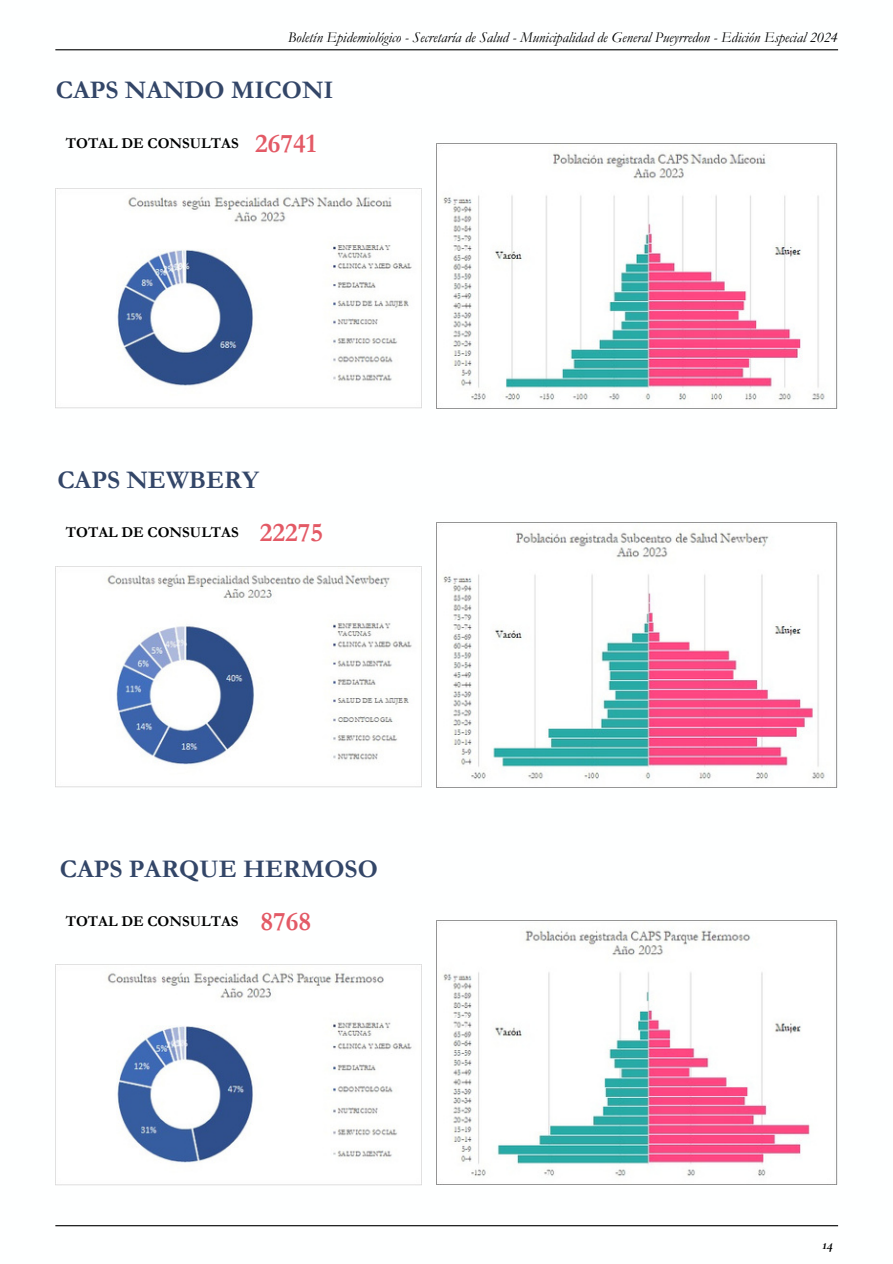
<style>
.page{position:relative;width:893px;height:1264px;background:#fff}
.page>*{position:absolute;margin:0;border:0;box-sizing:border-box;transform-origin:0 0}
.t1{font:700 25.5px "Garamond";color:#334668}
.t2{font:italic 15px "Garamond";color:#000}
.t3{font:700 15px "Garamond";color:#000}
.t4{font:italic 700 15px "Cormorant Garamond";color:#000}
.s1{font-size:27px;color:#e35a66}
</style>
<div class="page">
<hr style="left:55px;top:49px;width:783px;height:1px;background:#000">
<hr style="left:55px;top:1225px;width:783px;height:1px;background:#000">
<img style="left:55px;top:188px;width:366px;height:221px">
<img style="left:436px;top:144px;width:401px;height:264px">
<img style="left:55px;top:567px;width:366px;height:220px">
<img style="left:436px;top:522px;width:401px;height:265px">
<img style="left:55px;top:964px;width:366px;height:221px">
<img style="left:436px;top:920px;width:401px;height:264px">
<p class="t2" style="left:288px;top:29px;width:551px">Boletín Epidemiológico - Secretaría de Salud - Municipalidad de General Pueyrredon - Edición Especial 2024</p>
<h1 class="t1" style="left:56px;top:76px;width:279px">CAPS NANDO MICONI</h1>
<p class="t3" style="left:66px;top:135px;width:252px">TOTAL DE CONSULTAS <span class="s1">26741</span></p>
<h1 class="t1" style="left:57px;top:466px;width:203px">CAPS NEWBERY</h1>
<p class="t3" style="left:66px;top:524px;width:259px">TOTAL DE CONSULTAS <span class="s1">22275</span></p>
<h1 class="t1" style="left:60px;top:855px;width:319px">CAPS PARQUE HERMOSO</h1>
<p class="t3" style="left:66px;top:913px;width:247px">TOTAL DE CONSULTAS <span class="s1">8768</span></p>
<p class="t4" style="left:822px;top:1235px;width:12px">14</p>
</div>
